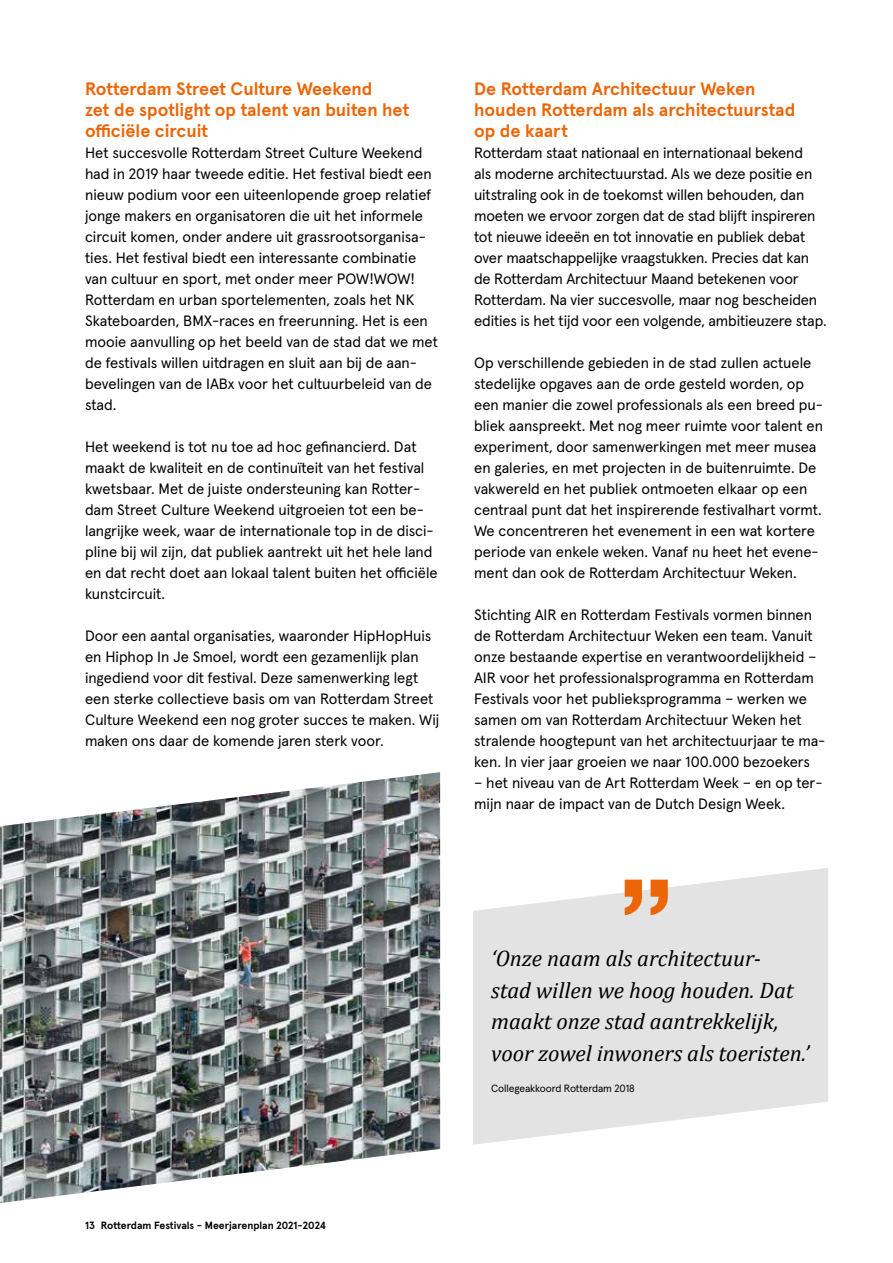
<style>
.page{position:relative;width:893px;height:1263px;background:#fff}
.page>*{position:absolute;margin:0;border:0;box-sizing:border-box;transform-origin:0 0}
.t1{font:italic 22.5px/31.5px "Cambria";color:#000}
.t2{font:700 18px/21px "Apercu Pro";color:#ec6608}
.t3{font:15px/21px "Apercu Pro";color:#000}
.t4{font:700 10.5px "Apercu Pro";color:#000}
.t5{font:10.5px "Apercu Pro";letter-spacing:-.01em;color:#000}
</style>
<div class="page">
<img style="left:0;top:772px;width:440px;height:431px">
<svg style="left:473px;top:868px;width:355px;height:277px;fill:#e3e3e3"></svg>
<svg style="left:625px;top:880px;width:43px;height:35px;background:#ea975e"></svg>
<p class="t2" style="left:85px;top:77px;width:326px">Rotterdam Street Culture Weekend<br>zet de spotlight op talent van buiten het officiële circuit</p>
<p class="t3" style="left:85px;top:141px;width:354px">Het succesvolle Rotterdam Street Culture Weekend had in 2019 haar tweede editie. Het festival biedt een nieuw podium voor een uiteenlopende groep relatief jonge makers en organisatoren die uit het informele circuit komen, onder andere uit grassrootsorganisa&shy;ties. Het festival biedt een interessante combinatie van cultuur en sport, met onder meer POW!WOW!<br>Rotterdam en urban sportelementen, zoals het NK Skateboarden, BMX-races en freerunning. Het is een mooie aanvulling op het beeld van de stad dat we met de festivals willen uitdragen en sluit aan bij de aan&shy;bevelingen van de IABx voor het cultuurbeleid van de stad.</p>
<p class="t3" style="left:85px;top:435px;width:354px">Het weekend is tot nu toe ad hoc gefinancierd. Dat maakt de kwaliteit en de continuïteit van het festival kwetsbaar. Met de juiste ondersteuning kan Rotter&shy;dam Street Culture Weekend uitgroeien tot een be&shy;langrijke week, waar de internationale top in de disci&shy;pline bij wil zijn, dat publiek aantrekt uit het hele land en dat recht doet aan lokaal talent buiten het officiële kunstcircuit.</p>
<p class="t3" style="left:85px;top:624px;width:356px">Door een aantal organisaties, waaronder HipHopHuis en Hiphop In Je Smoel, wordt een gezamenlijk plan ingediend voor dit festival. Deze samenwerking legt een sterke collectieve basis om van Rotterdam Street Culture Weekend een nog groter succes te maken. Wij maken ons daar de komende jaren sterk voor.</p>
<p class="t2" style="left:474px;top:77px;width:323px">De Rotterdam Architectuur Weken houden Rotterdam als architectuurstad op de kaart</p>
<p class="t3" style="left:474px;top:141px;width:354px">Rotterdam staat nationaal en internationaal bekend<br>als moderne architectuurstad. Als we deze positie en uitstraling ook in de toekomst willen behouden, dan moeten we ervoor zorgen dat de stad blijft inspireren tot nieuwe ideeën en tot innovatie en publiek debat over maatschappelijke vraagstukken. Precies dat kan de Rotterdam Architectuur Maand betekenen voor Rotterdam. Na vier succesvolle, maar nog bescheiden edities is het tijd voor een volgende, ambitieuzere stap.</p>
<p class="t3" style="left:474px;top:351px;width:351px">Op verschillende gebieden in de stad zullen actuele stedelijke opgaves aan de orde gesteld worden, op een manier die zowel professionals als een breed pu&shy;bliek aanspreekt. Met nog meer ruimte voor talent en experiment, door samenwerkingen met meer musea en galeries, en met projecten in de buitenruimte. De vakwereld en het publiek ontmoeten elkaar op een centraal punt dat het inspirerende festivalhart vormt.<br>We concentreren het evenement in een wat kortere periode van enkele weken. Vanaf nu heet het evene&shy;ment dan ook de Rotterdam Architectuur Weken.</p>
<p class="t3" style="left:474px;top:603px;width:353px">Stichting AIR en Rotterdam Festivals vormen binnen de Rotterdam Architectuur Weken een team. Vanuit onze bestaande expertise en verantwoordelijkheid – AIR voor het professionalsprogramma en Rotterdam Festivals voor het publieksprogramma – werken we samen om van Rotterdam Architectuur Weken het stralende hoogtepunt van het architectuurjaar te ma&shy;ken. In vier jaar groeien we naar 100.000 bezoekers</p>
<p class="t3" style="left:474px;top:771px;width:350px">– het niveau van de Art Rotterdam Week – en op ter&shy;mijn naar de impact van de Dutch Design Week.</p>
<p class="t4" style="left:85px;top:1217px;width:242px">13 Rotterdam Festivals - Meerjarenplan 2021-2024</p>
<h1 class="t1" style="left:491px;top:942px;width:320px">‘Onze naam als architectuur-<br>stad willen we hoog houden. Dat maakt onze stad aantrekkelijk, voor zowel inwoners als toeristen.’</h1>
<p class="t5" style="left:491px;top:1080px;width:145px">Collegeakkoord Rotterdam 2018</p>
</div>
